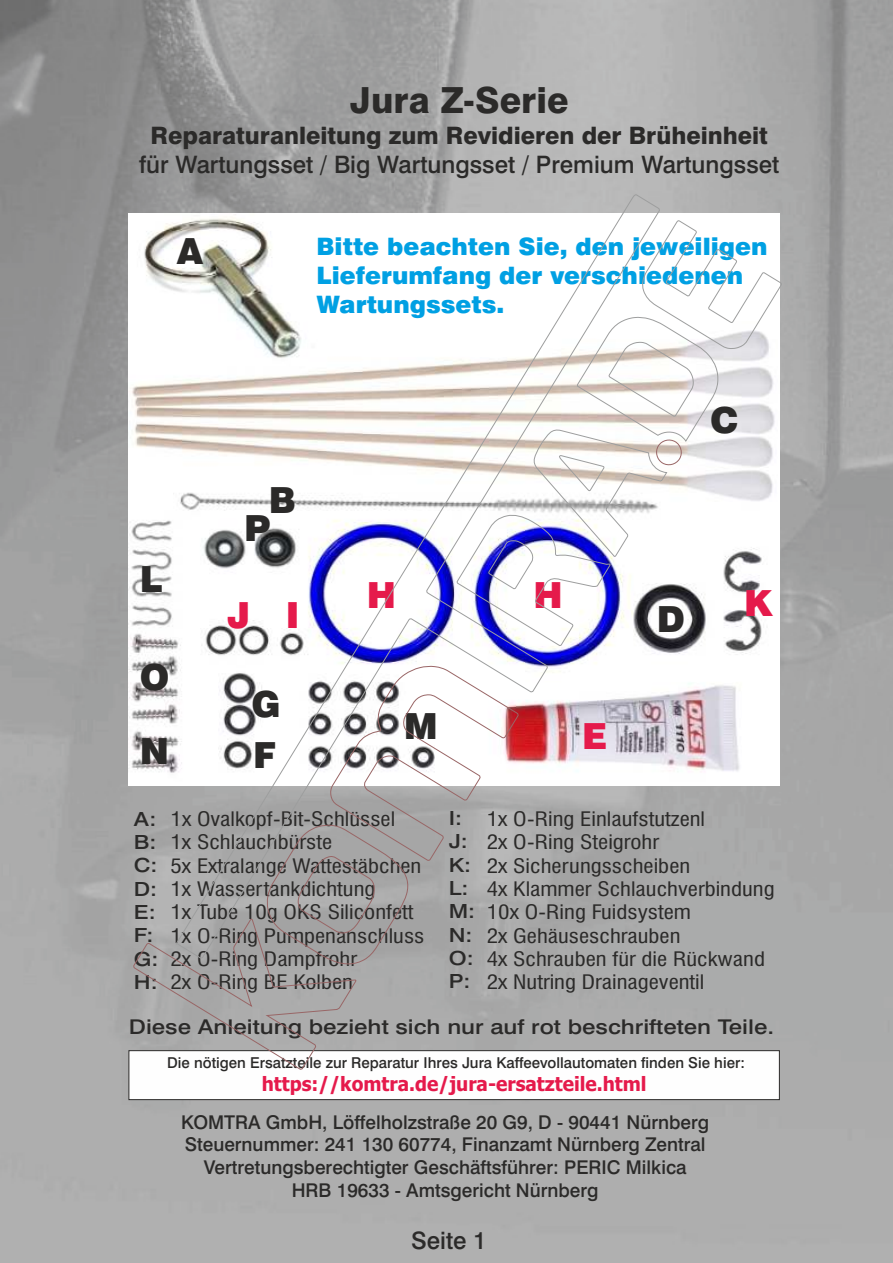
<style>
.page{position:relative;width:893px;height:1263px;background:#fff}
.page>*{position:absolute;margin:0;border:0;box-sizing:border-box;transform-origin:0 0}
.t1{font:800 36px "Swiss 721 BT";color:#2b2a29}
.t2{font:900 36px "Swiss 721 BT";color:#2b2a29}
.t3{font:900 36px "Swiss 721 BT";color:#e51a4b}
.t4{font:900 24px/28.8px "Swiss 721 BT";color:#00a0e3}
.t5{font:500 24px "Swiss 721 BT";color:#2b2a29}
.t6{font:800 24px "Swiss 721 BT";color:#2b2a29}
.t7{font:500 20.25px "Swiss 721 BT";color:#2b2a29;scale:1.18 1}
.t8{font:700 19.8px "Tahoma";color:#e51a4b;scale:.96 1}
.t9{font:condensed 19.5px/23.4px "Swiss 721 BT";color:#2b2a29;scale:1.18 1}
.t10{font:500 19.5px/23.4px "Swiss 721 BT";color:#2b2a29;scale:1.18 1}
.t11{font:500 18.9px/22.6px "Swiss 721 BT";color:#2b2a29;text-align:center}
.t12{font:500 15px "Swiss 721 BT";color:#2b2a29}
</style>
<div class="page">
<img style="left:0;top:0;width:893px;height:1263px">
<img style="left:129px;top:214px;width:650px;height:452px">
<svg style="left:176px;top:194px;width:484px;height:472px"></svg>
<svg style="left:129px;top:666px;width:651px;height:434px"></svg>
<svg style="left:457px;top:220px;width:325px;height:426px"></svg>
<h1 class="t1" style="left:350px;top:85px;width:220px">Jura Z-Serie</h1>
<p class="t6" style="left:151px;top:126px;width:619px">Reparaturanleitung zum Revidieren der Brüheinheit</p>
<p class="t5" style="left:139px;top:155px;width:641px">für Wartungsset / Big Wartungsset / Premium Wartungsset</p>
<h1 class="t2" style="left:177px;top:236px;width:28px">A</h1>
<p class="t4" style="left:316px;top:234px;width:453px">Bitte beachten Sie, den jeweiligen<br>Lieferumfang der verschiedenen<br>Wartungssets.</p>
<h1 class="t2" style="left:140px;top:565px;width:25px">L</h1>
<h1 class="t2" style="left:140px;top:662px;width:31px">O</h1>
<h1 class="t2" style="left:140px;top:737px;width:31px">N</h1>
<h1 class="t2" style="left:269px;top:485px;width:29px">B</h1>
<h1 class="t2" style="left:244px;top:514px;width:28px">P</h1>
<h1 class="t2" style="left:710px;top:406px;width:30px">C</h1>
<h1 class="t3" style="left:367px;top:581px;width:31px">H</h1>
<h1 class="t3" style="left:534px;top:581px;width:31px">H</h1>
<h1 class="t3" style="left:227px;top:600px;width:74px">J I</h1>
<h1 class="t3" style="left:744px;top:589px;width:30px">K</h1>
<h1 class="t2" style="left:657px;top:605px;width:30px">D</h1>
<h1 class="t2" style="left:252px;top:689px;width:31px">G</h1>
<h1 class="t2" style="left:253px;top:740px;width:24px">F</h1>
<h1 class="t2" style="left:404px;top:712px;width:36px">M</h1>
<h1 class="t3" style="left:582px;top:722px;width:27px">E</h1>
<p class="t9" style="left:171px;top:809px;width:217px">1x Ovalkopf-Bit-Schlüssel<br>1x Schlauchbürste<br>5x Extralange Wattestäbchen<br>1x Wassertankdichtung<br>1x Tube 10g OKS Siliconfett<br>1x O-Ring Pumpenanschluss<br>2x O-Ring Dampfrohr<br>2x O-Ring BE Kolben</p>
<p class="t9" style="left:487px;top:809px;width:245px">1x O-Ring Einlaufstutzenl<br>2x O-Ring Steigrohr<br>2x Sicherungsscheiben<br>4x Klammer Schlauchverbindung<br>10x O-Ring Fuidsystem<br>2x Gehäuseschrauben<br>4x Schrauben für die Rückwand<br>2x Nutring Drainageventil</p>
<p class="t10" style="left:449px;top:808px;width:24px">I:<br>J:<br>K:<br>L:<br>M:<br>N:<br>O:<br>P:</p>
<p class="t7" style="left:129px;top:1018px;width:548px">Diese Anleitung bezieht sich nur auf rot beschrifteten Teile.</p>
<p class="t10" style="left:134px;top:809px;width:22px">A:<br>B:<br>C:<br>D:<br>E:<br>F:<br>G:<br>H:</p>
<p class="t12" style="left:167px;top:1057px;width:579px">Die nötigen Ersatzteile zur Reparatur Ihres Jura Kaffeevollautomaten finden Sie hier:</p>
<p class="t8" style="left:262px;top:1076px;width:402px">https://komtra.de/jura-ersatzteile.html</p>
<p class="t11" style="left:181px;top:1112px;width:529px">KOMTRA GmbH, Löffelholzstraße 20 G9, D - 90441 Nürnberg Steuernummer: 241 130 60774, Finanzamt Nürnberg Zentral Vertretungsberechtigter Geschäftsführer: PERIC Milkica<br>HRB 19633 - Amtsgericht Nürnberg</p>
<p class="t5" style="left:411px;top:1230px;width:77px">Seite 1</p>
</div>
